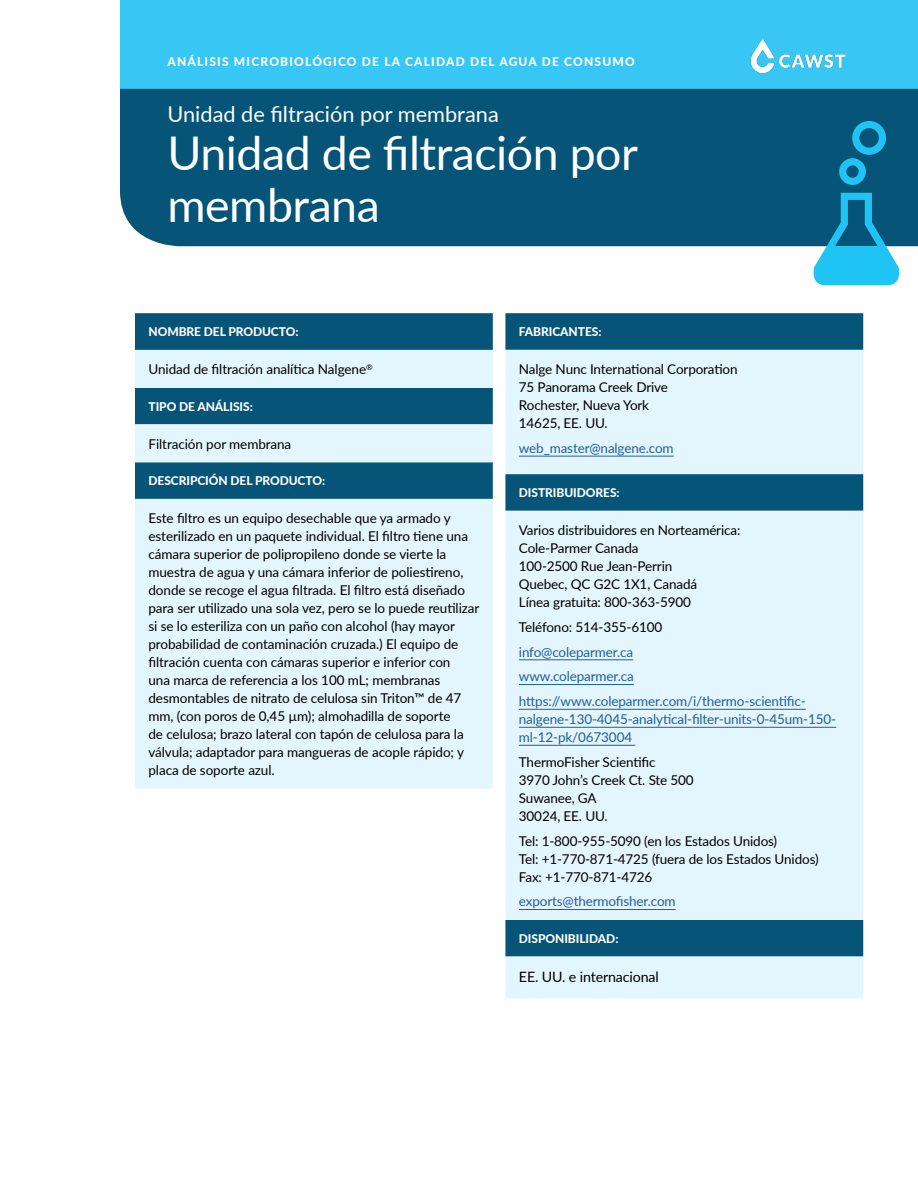
<style>
.page{position:relative;width:918px;height:1188px;background:#fff}
.page>*{position:absolute;margin:0;border:0;box-sizing:border-box;transform-origin:0 0}
.t1{font:46.5px/52.5px "Lato";letter-spacing:-.01em;color:#fff}
.t2{font:21.75px "Lato";color:#fff}
.t3{font:14.25px "Lato";letter-spacing:-.01em;color:#000}
.t4{font:13.5px/18px "Lato";letter-spacing:-.005em;color:#000}
.t5{font:13.5px/24.8px "Lato";letter-spacing:-.01em;color:#215e9e}
.t6{font:800 12px "Lato";letter-spacing:-.005em;color:#fff}
.t7{font:800 12px "Lato";letter-spacing:.1em;color:#fff}
</style>
<div class="page">
<div style="left:120px;top:0;width:798px;height:89px;background:#38c6f4"></div>
<div style="left:120px;top:89px;width:798px;height:157px;background:#065478"></div>
<img style="left:750px;top:40px;width:96px;height:34px">
<svg style="left:839px;top:121px;width:47px;height:64px;background:#0e7aa2"></svg>
<svg style="left:812px;top:193px;width:89px;height:92px;background:#2093bb"></svg>
<div style="left:135px;top:313px;width:358px;height:111px;background:#065478"></div>
<div style="left:135px;top:350px;width:358px;height:38px;background:#e3f5fd"></div>
<svg style="left:135px;top:424px;width:358px;height:365px;background:#cce4ef"></svg>
<div style="left:505px;top:313px;width:358px;height:37px;background:#065478"></div>
<svg style="left:505px;top:350px;width:358px;height:648px;background:#c9e2ed"></svg>
<hr style="left:519px;top:456px;width:155px;height:1px;background:#215e9e">
<hr style="left:519px;top:659px;width:114px;height:1px;background:#215e9e">
<hr style="left:519px;top:684px;width:115px;height:1px;background:#215e9e">
<hr style="left:519px;top:709px;width:287px;height:1px;background:#215e9e">
<hr style="left:519px;top:727px;width:317px;height:1px;background:#215e9e">
<hr style="left:519px;top:745px;width:116px;height:1px;background:#215e9e">
<hr style="left:519px;top:909px;width:157px;height:1px;background:#215e9e">
<p class="t7" style="left:167px;top:53px;width:469px">ANÁLISIS MICROBIOLÓGICO DE LA CALIDAD DEL AGUA DE CONSUMO</p>
<h2 class="t2" style="left:167px;top:98px;width:333px">Unidad de filtración por membrana</h2>
<h1 class="t1" style="left:167px;top:125px;width:472px">Unidad de filtración por membrana</h1>
<p class="t6" style="left:148px;top:323px;width:152px">NOMBRE DEL PRODUCTO:</p>
<p class="t4" style="left:148px;top:360px;width:226px">Unidad de filtración analítica Nalgene<sup>®</sup></p>
<p class="t6" style="left:148px;top:398px;width:106px">TIPO DE ANÁLISIS:</p>
<p class="t4" style="left:148px;top:434px;width:144px">Filtración por membrana</p>
<p class="t6" style="left:148px;top:472px;width:178px">DESCRIPCIÓN DEL PRODUCTO:</p>
<p class="t4" style="left:148px;top:509px;width:332px">Este filtro es un equipo desechable que ya armado y esterilizado en un paquete individual. El filtro tiene una cámara superior de polipropileno donde se vierte la muestra de agua y una cámara inferior de poliestireno, donde se recoge el agua filtrada. El filtro está diseñado para ser utilizado una sola vez, pero se lo puede reutilizar si se lo esteriliza con un paño con alcohol (hay mayor probabilidad de contaminación cruzada.) El equipo de filtración cuenta con cámaras superior e inferior con<br>una marca de referencia a los 100 mL; membranas desmontables de nitrato de celulosa sin Triton™ de 47 mm, (con poros de 0,45 µm); almohadilla de soporte<br>de celulosa; brazo lateral con tapón de celulosa para la válvula; adaptador para mangueras de acople rápido; y placa de soporte azul.</p>
<p class="t6" style="left:519px;top:323px;width:84px">FABRICANTES:</p>
<p class="t4" style="left:519px;top:360px;width:220px">Nalge Nunc International Corporation<br>75 Panorama Creek Drive<br>Rochester, Nueva York<br>14625, EE. UU.</p>
<p class="t5" style="left:519px;top:435px;width:156px">web_master@nalgene.com</p>
<p class="t6" style="left:519px;top:484px;width:102px">DISTRIBUIDORES:</p>
<p class="t4" style="left:519px;top:521px;width:223px">Varios distribuidores en Norteamérica:<br>Cole-Parmer Canada<br>100-2500 Rue Jean-Perrin<br>Quebec, QC G2C 1X1, Canadá<br>Línea gratuita: 800-363-5900</p>
<p class="t4" style="left:519px;top:617px;width:145px">Teléfono: 514-355-6100</p>
<p class="t5" style="left:519px;top:639px;width:288px">info@coleparmer.ca<br>www.coleparmer.ca https://www.coleparmer.com/i/thermo-scientific-</p>
<p class="t5" style="left:519px;top:710px;width:319px;line-height:18px">nalgene-130-4045-analytical-filter-units-0-45um-150- ml-12-pk/0673004</p>
<p class="t4" style="left:519px;top:752px;width:176px">ThermoFisher Scientific<br>3970 John’s Creek Ct. Ste 500<br>Suwanee, GA<br>30024, EE. UU.</p>
<p class="t4" style="left:519px;top:831px;width:301px">Tel: 1-800-955-5090 (en los Estados Unidos)<br>Tel: +1-770-871-4725 (fuera de los Estados Unidos)<br>Fax: +1-770-871-4726</p>
<p class="t5" style="left:519px;top:888px;width:158px">exports@thermofisher.com</p>
<p class="t6" style="left:519px;top:930px;width:101px">DISPONIBILIDAD:</p>
<p class="t3" style="left:519px;top:966px;width:141px">EE. UU. e internacional</p>
</div>
